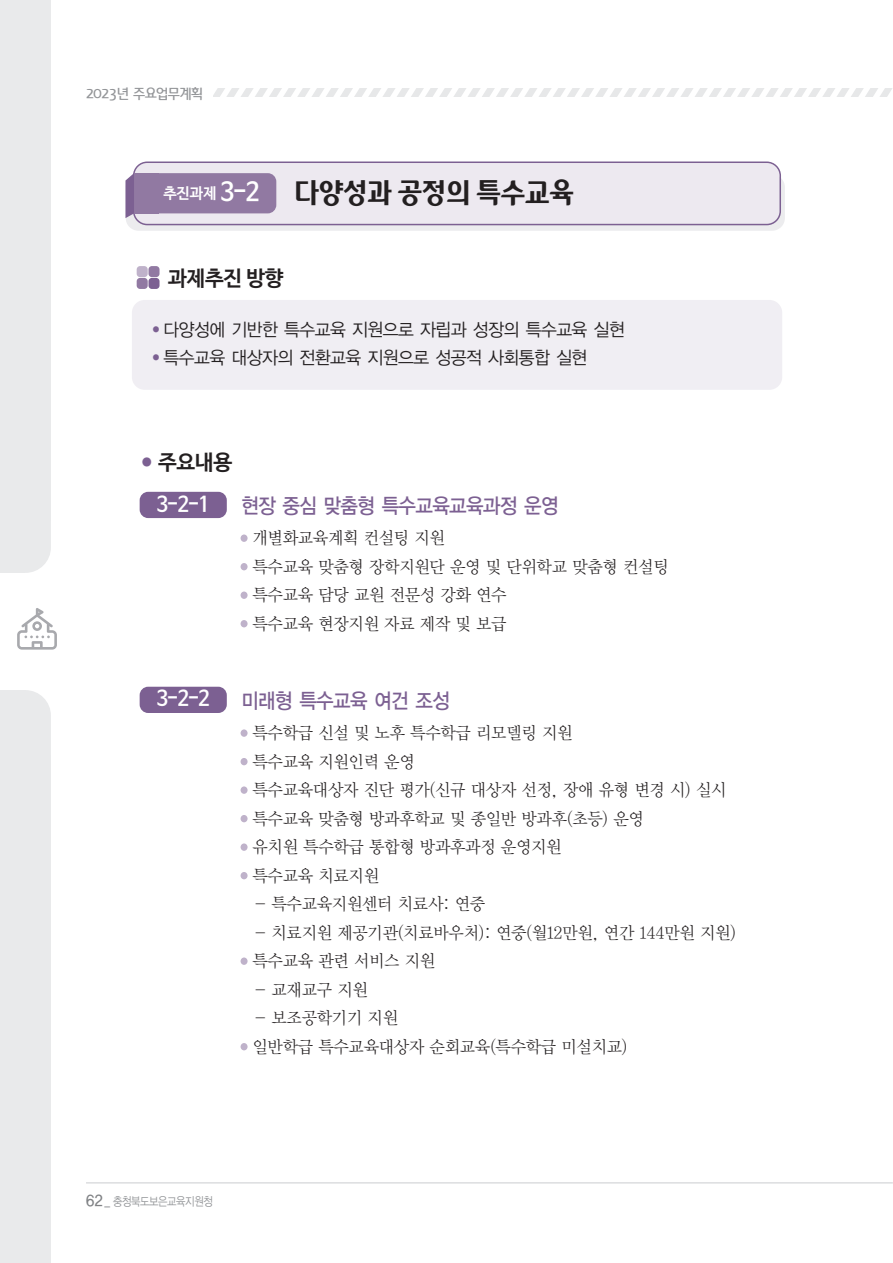
<style>
.page{position:relative;width:893px;height:1263px;background:#fff}
.page>*{position:absolute;margin:0;border:0;box-sizing:border-box;transform-origin:0 0}
.t1{font:27.75px "Sahmyook B";letter-spacing:-.015em;color:#231f20;scale:.95 1}
.t2{font:21px "YGO13";letter-spacing:-.11em;color:#7c6092;scale:.9 1}
.t3{font:21px "Nanum Barun Gothic OTF Bold";letter-spacing:-.01em;color:#231f20}
.t4{font:21px "Nanum Barun Gothic OTF Bold";color:#fff;scale:.95 1}
.t5{font:18px "YGO12";letter-spacing:-.105em;color:#231f20;scale:.95 1}
.t6{font:17.25px/28.5px "YDVY Mj O Std 12";letter-spacing:-.02em;color:#231f20;scale:.95 1}
.t7{font:15px "Nanum Barun Gothic OTF Bold";color:#fff}
.t8{font:13.5px "Daum Regular";letter-spacing:-.095em;color:#939598;scale:.95 1}
.t9{font:12px "YDVYGO12";letter-spacing:-.035em;color:#939598;scale:.85 1}
.s1{font-size:25.5px}
.s2{font-family:"YGO13";font-size:15px;color:#808285}
.s3{font-family:"YGO13"}
</style>
<div class="page">
<hr style="left:86px;top:1182px;width:806px;height:1px;background:#dcdddf">
<svg style="left:213px;top:89px;width:679px;height:8px"></svg>
<div style="left:0;top:755px;width:51px;height:508px;background:#e9eaeb"></div>
<div style="left:0;top:690px;width:51px;height:115px;background:#e9eaeb;border-radius:26px"></div>
<div style="left:0;top:690px;width:25px;height:115px;background:#e9eaeb"></div>
<div style="left:0;top:0;width:51px;height:520px;background:#e9eaeb"></div>
<div style="left:0;top:460px;width:51px;height:113px;background:#e9eaeb;border-radius:26px"></div>
<div style="left:0;top:481px;width:25px;height:92px;background:#e9eaeb"></div>
<svg style="left:17px;top:608px;width:40px;height:41px"></svg>
<svg style="left:126px;top:175px;width:659px;height:56px;fill:#ececee"></svg>
<svg style="left:125px;top:161px;width:656px;height:64px;background:#dad2e0"></svg>
<div style="left:240px;top:534px;width:7px;height:8px;background:#bfb2ca;border-radius:50%"></div>
<div style="left:240px;top:563px;width:7px;height:7px;background:#bfb2ca;border-radius:50%"></div>
<div style="left:240px;top:591px;width:7px;height:8px;background:#bfb2ca;border-radius:50%"></div>
<div style="left:240px;top:620px;width:7px;height:7px;background:#bfb2ca;border-radius:50%"></div>
<div style="left:132px;top:300px;width:650px;height:90px;background:#f0eef3;border-radius:13px"></div>
<div style="left:140px;top:492px;width:87px;height:26px;background:#7c6092;border-radius:9px"></div>
<div style="left:240px;top:729px;width:7px;height:8px;background:#bfb2ca;border-radius:50%"></div>
<div style="left:240px;top:758px;width:7px;height:7px;background:#bfb2ca;border-radius:50%"></div>
<div style="left:240px;top:786px;width:7px;height:8px;background:#bfb2ca;border-radius:50%"></div>
<div style="left:240px;top:815px;width:7px;height:7px;background:#bfb2ca;border-radius:50%"></div>
<div style="left:240px;top:843px;width:7px;height:8px;background:#bfb2ca;border-radius:50%"></div>
<div style="left:240px;top:872px;width:7px;height:7px;background:#bfb2ca;border-radius:50%"></div>
<div style="left:240px;top:957px;width:7px;height:8px;background:#bfb2ca;border-radius:50%"></div>
<div style="left:240px;top:1043px;width:7px;height:7px;background:#bfb2ca;border-radius:50%"></div>
<div style="left:140px;top:687px;width:87px;height:26px;background:#7c6092;border-radius:9px"></div>
<div style="left:137px;top:266px;width:11px;height:11px;background:#bfb2ca;border-radius:3px"></div>
<div style="left:148px;top:266px;width:11px;height:11px;background:#9179a2;border-radius:3px"></div>
<div style="left:137px;top:278px;width:11px;height:11px;background:#9179a2;border-radius:3px"></div>
<div style="left:148px;top:278px;width:11px;height:11px;background:#7c6092;border-radius:3px"></div>
<p class="t8" style="left:86px;top:86px;width:125px">2023년 주요업무계획</p>
<p class="t7" style="left:163px;top:185px;width:98px">추진과제 <span class="s1">3-2</span></p>
<h1 class="t1" style="left:294px;top:177px;width:296px">다양성과 공정의 특수교육</h1>
<p class="t3" style="left:168px;top:267px;width:117px">과제추진 방향</p>
<p class="t5" style="left:152px;top:318px;width:500px"><sup>●</sup> 다양성에 기반한 특수교육 지원으로 자립과 성장의 특수교육 실현</p>
<p class="t5" style="left:152px;top:346px;width:461px"><sup>●</sup> 특수교육 대상자의 전환교육 지원으로 성공적 사회통합 실현</p>
<p class="t3" style="left:141px;top:451px;width:93px"><sup>●</sup> 주요내용</p>
<p class="t4" style="left:156px;top:494px;width:58px">3-2-1</p>
<p class="t2" style="left:241px;top:492px;width:355px">현장 중심 맞춤형 특수교육교육과정 운영</p>
<p class="t6" style="left:252px;top:524px;width:440px">개별화교육계획 컨설팅 지원<br>특수교육 맞춤형 장학지원단 운영 및 단위학교 맞춤형 컨설팅 특수교육 담당 교원 전문성 강화 연수<br>특수교육 현장지원 자료 제작 및 보급</p>
<p class="t4" style="left:156px;top:687px;width:58px">3-2-2</p>
<p class="t2" style="left:241px;top:687px;width:235px">미래형 특수교육 여건 조성</p>
<p class="t6" style="left:252px;top:719px;width:500px">특수학급 신설 및 노후 특수학급 리모델링 지원<br>특수교육 지원인력 운영<br>특수교육대상자 진단 평가(신규 대상자 선정, 장애 유형 변경 시) 실시 특수교육 맞춤형 방과후학교 및 종일반 방과후(초등) 운영<br>유치원 특수학급 통합형 방과후과정 운영지원<br>특수교육 치료지원</p>
<p class="t6" style="left:254px;top:890px;width:244px">- 특수교육지원센터 치료사: 연중</p>
<p class="t6" style="left:252px;top:919px;width:510px">- 치료지원 제공기관(치료바우처): 연중(월12만원, 연간 144만원 지원) 특수교육 관련 서비스 지원</p>
<p class="t6" style="left:254px;top:976px;width:121px">- 교재교구 지원</p>
<p class="t6" style="left:252px;top:1004px;width:396px">- 보조공학기기 지원<br>일반학급 특수교육대상자 순회교육(특수학급 미설치교)</p>
<p class="t9" style="left:86px;top:1194px;width:151px"><span class="s2">62</span> <span class="s3">_</span> 충청북도보은교육지원청</p>
</div>
